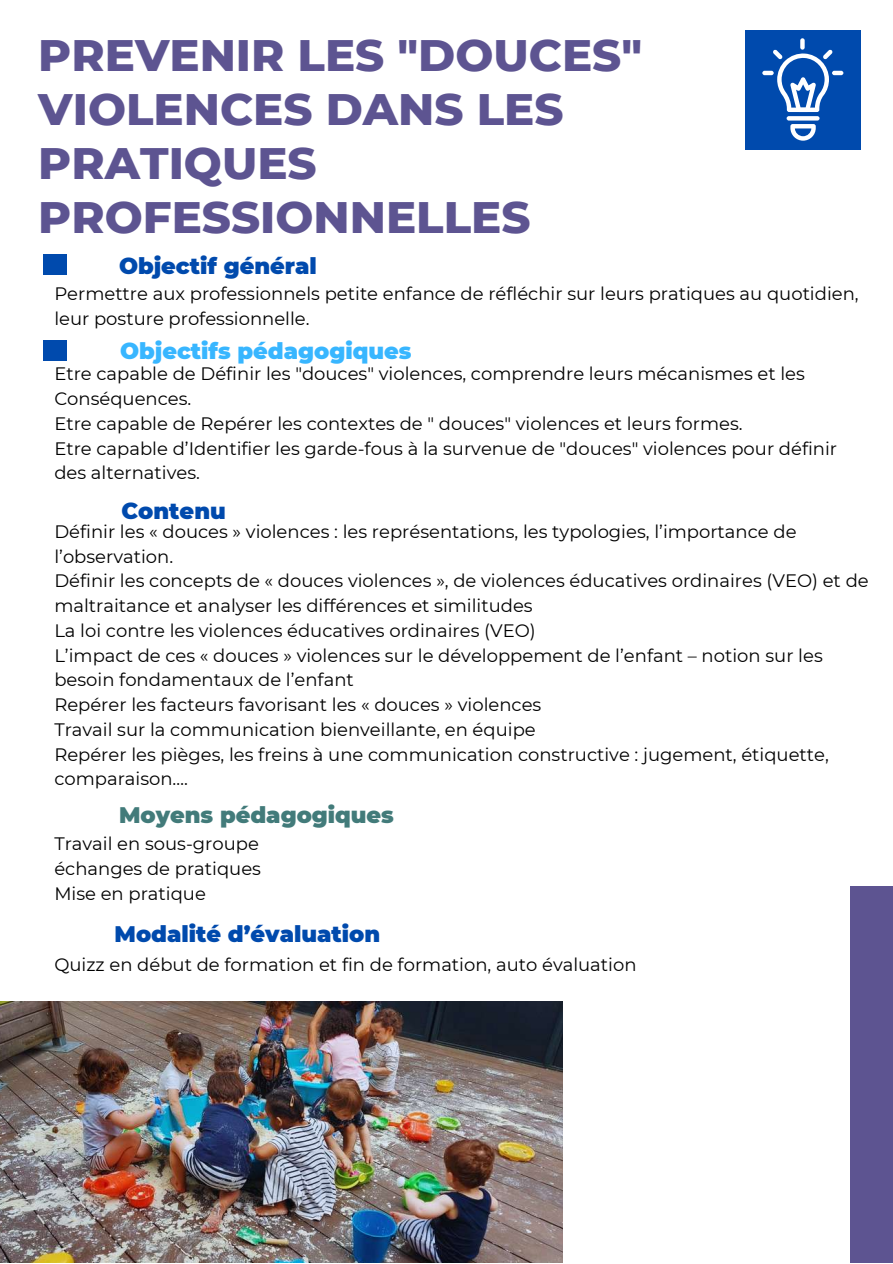
<style>
.page{position:relative;width:893px;height:1264px;background:#fff}
.page>*{position:absolute;margin:0;border:0;box-sizing:border-box;transform-origin:0 0}
.t1{font:800 45px/54px "Montserrat";color:#5d5491}
.t2{font:900 22.5px "Montserrat";color:#004aad}
.t3{font:900 22.5px "Montserrat";color:#38b6ff}
.t4{font:900 22.5px "Montserrat";color:#427b7a}
.t5{font:18px/24.8px "Montserrat";color:#000}
</style>
<div class="page">
<img style="left:0;top:1001px;width:562px;height:261px">
<div style="left:745px;top:30px;width:115px;height:119px;background:#004aad"></div>
<div style="left:850px;top:886px;width:42px;height:376px;background:#5d5491"></div>
<svg style="left:800px;top:38px;width:4px;height:12px"></svg>
<hr style="left:832px;top:71px;width:11px;height:4px;background:#fff;border-radius:2px">
<hr style="left:762px;top:71px;width:11px;height:4px;background:#fff;border-radius:2px">
<div style="left:786px;top:116px;width:33px;height:5px;background:#fff;border-radius:2px"></div>
<svg style="left:790px;top:124px;width:25px;height:17px"></svg>
<svg style="left:772px;top:50px;width:60px;height:62px"></svg>
<div style="left:43px;top:254px;width:23px;height:21px;background:#004aad"></div>
<div style="left:43px;top:340px;width:23px;height:21px;background:#004aad"></div>
<h1 class="t1" style="left:38px;top:28px;width:605px">PREVENIR LES "DOUCES"<br>VIOLENCES DANS LES<br>PRATIQUES<br>PROFESSIONNELLES</h1>
<p class="t2" style="left:119px;top:252px;width:199px">Objectif général</p>
<p class="t5" style="left:54px;top:281px;width:805px">Permettre aux professionnels petite enfance de réfléchir sur leurs pratiques au quotidien, leur posture professionnelle.</p>
<p class="t3" style="left:120px;top:337px;width:293px">Objectifs pédagogiques</p>
<p class="t5" style="left:54px;top:361px;width:784px">Etre capable de Définir les "douces" violences, comprendre leurs mécanismes et les Conséquences.<br>Etre capable de Repérer les contextes de " douces" violences et leurs formes.<br>Etre capable d’Identifier les garde-fous à la survenue de "douces" violences pour définir des alternatives.</p>
<p class="t2" style="left:121px;top:497px;width:106px">Contenu</p>
<p class="t5" style="left:54px;top:519px;width:815px">Définir les « douces » violences : les représentations, les typologies, l’importance de l’observation.<br>Définir les concepts de « douces violences », de violences éducatives ordinaires (VEO) et de maltraitance et analyser les différences et similitudes<br>La loi contre les violences éducatives ordinaires (VEO)<br>L’impact de ces « douces » violences sur le développement de l’enfant – notion sur les besoin fondamentaux de l’enfant<br>Repérer les facteurs favorisant les « douces » violences<br>Travail sur la communication bienveillante, en équipe<br>Repérer les pièges, les freins à une communication constructive : jugement, étiquette, comparaison….</p>
<p class="t4" style="left:119px;top:801px;width:276px">Moyens pédagogiques</p>
<p class="t5" style="left:54px;top:831px;width:208px;text-align:justify">Travail en sous-groupe échanges de pratiques Mise en pratique</p>
<p class="t2" style="left:115px;top:919px;width:267px">Modalité d’évaluation</p>
<p class="t5" style="left:54px;top:952px;width:583px">Quizz en début de formation et fin de formation, auto évaluation</p>
</div>
